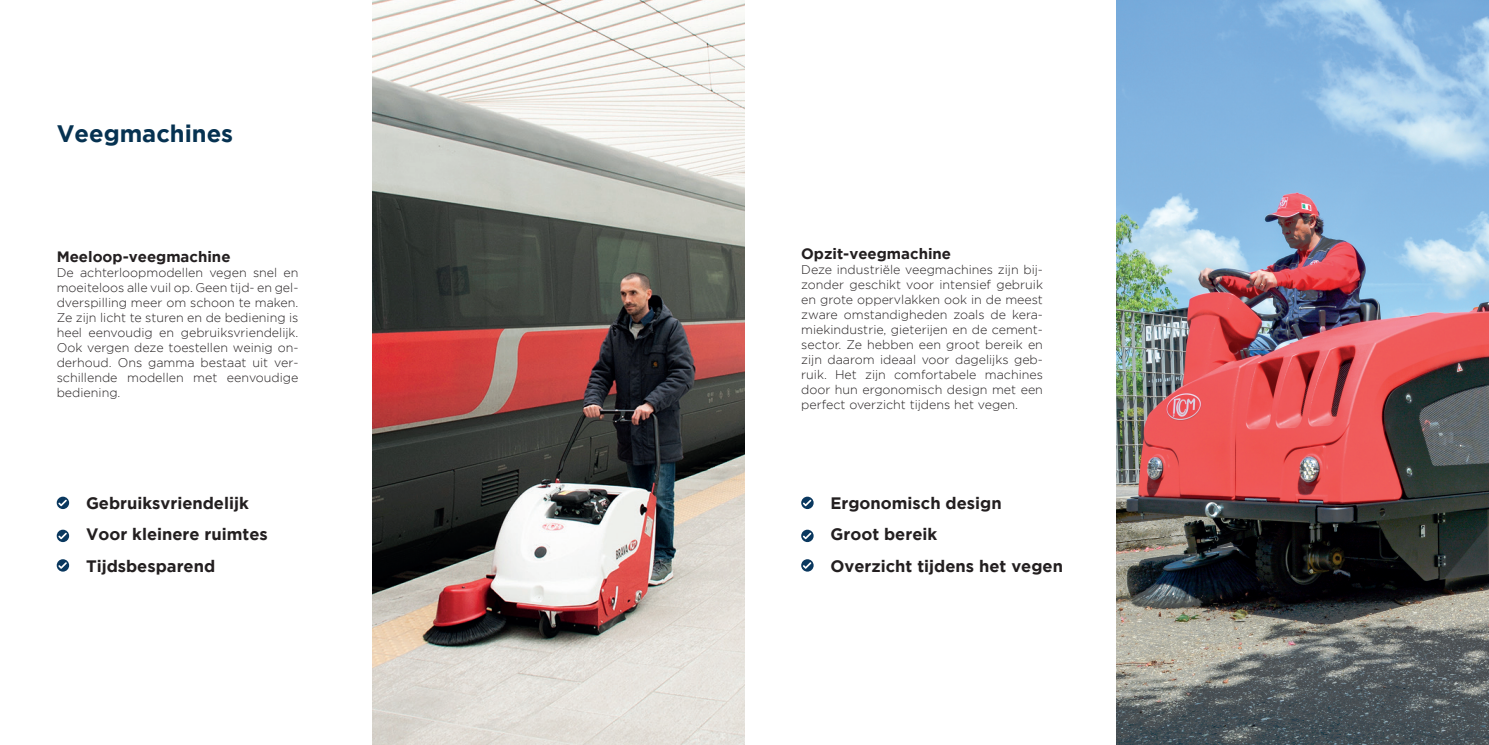
<style>
.page{position:relative;width:1489px;height:745px;background:#fff}
.page>*{position:absolute;margin:0;border:0;box-sizing:border-box;transform-origin:0 0}
.t1{font:700 23.75px "Gotham";color:#063251}
.t2{font:700 16.5px/31.5px "Gotham";color:#231f20}
.t3{font:700 15px "Gotham";color:#231f20}
.t4{font:300 12.5px/15px "Gotham";color:#231f20;text-align:justify}
</style>
<div class="page">
<img style="left:372px;top:0;width:372px;height:744px">
<svg style="left:57px;top:496px;width:12px;height:12px"></svg>
<svg style="left:58px;top:499px;width:9px;height:7px"></svg>
<svg style="left:57px;top:529px;width:12px;height:12px"></svg>
<svg style="left:58px;top:532px;width:9px;height:7px"></svg>
<div style="left:57px;top:559px;width:12px;height:12px;background:#0a385f;border-radius:50%"></div>
<svg style="left:58px;top:562px;width:9px;height:6px"></svg>
<img style="left:1116px;top:0;width:372px;height:744px">
<svg style="left:801px;top:496px;width:12px;height:12px"></svg>
<svg style="left:802px;top:499px;width:9px;height:7px"></svg>
<svg style="left:801px;top:529px;width:12px;height:12px"></svg>
<svg style="left:802px;top:532px;width:9px;height:7px"></svg>
<svg style="left:801px;top:559px;width:12px;height:12px"></svg>
<svg style="left:802px;top:562px;width:9px;height:6px"></svg>
<h1 class="t1" style="left:57px;top:119px;width:178px">Veegmachines</h1>
<p class="t3" style="left:57px;top:248px;width:175px">Meeloop-veegmachine</p>
<p class="t4" style="left:57px;top:265px;width:243px">De achterloopmodellen vegen snel en moeiteloos alle vuil op. Geen tijd- en gel&shy;dverspilling meer om schoon te maken.<br>Ze zijn licht te sturen en de bediening is heel eenvoudig en gebruiksvriendelijk.<br>Ook vergen deze toestellen weinig on&shy;derhoud. Ons gamma bestaat uit ver&shy;schillende modellen met eenvoudige bediening.</p>
<h2 class="t2" style="left:86px;top:486px;width:183px">Gebruiksvriendelijk<br>Voor kleinere ruimtes<br>Tijdsbesparend</h2>
<p class="t3" style="left:801px;top:245px;width:151px">Opzit-veegmachine</p>
<p class="t4" style="left:801px;top:262px;width:243px">Deze industriële veegmachines zijn bij&shy;zonder geschikt voor intensief gebruik en grote oppervlakken ook in de meest zware omstandigheden zoals de kera&shy;miekindustrie, gieterijen en de cement&shy;sector. Ze hebben een groot bereik en zijn daarom ideaal voor dagelijks geb&shy;ruik. Het zijn comfortabele machines door hun ergonomisch design met een perfect overzicht tijdens het vegen.</p>
<h2 class="t2" style="left:830px;top:486px;width:234px">Ergonomisch design<br>Groot bereik<br>Overzicht tijdens het vegen</h2>
</div>
